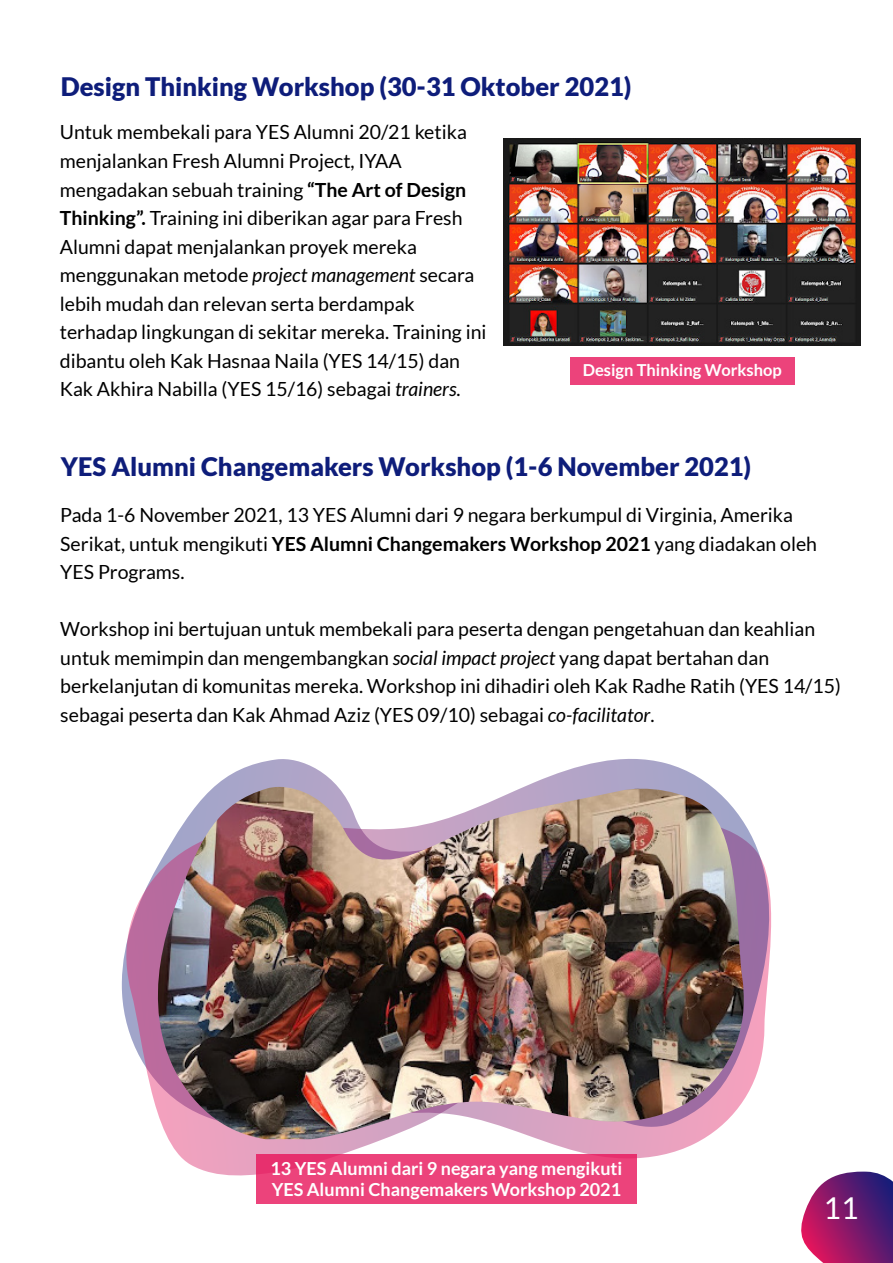
<style>
.page{position:relative;width:893px;height:1263px;background:#fff}
.page>*{position:absolute;margin:0;border:0;box-sizing:border-box;transform-origin:0 0}
.t1{font:30.15px "Lato";color:#fff}
.t2{font:900 25.5px "Lato";color:#0e1d7a}
.t3{font:19.5px/28.5px "Lato";color:#000}
.t4{font:700 18px/20.7px "Lato";color:#fff}
.t5{font:700 16.5px "Lato";color:#fff}
.s1{font-weight:700}
.s2{font-style:italic}
</style>
<div class="page">
<svg style="left:126px;top:759px;width:643px;height:416px"></svg>
<img style="left:156px;top:785px;width:588px;height:354px">
<div style="left:570px;top:357px;width:224px;height:27px;background:#ec437b"></div>
<div style="left:256px;top:1154px;width:381px;height:50px;background:#ec437b"></div>
<svg style="left:801px;top:1171px;width:92px;height:92px;background:#8c387f"></svg>
<img style="left:504px;top:138px;width:357px;height:208px">
<h2 class="t2" style="left:61px;top:72px;width:572px">Design Thinking Workshop (30-31 Oktober 2021)</h2>
<p class="t3" style="left:60px;top:118px;width:428px">Untuk membekali para YES Alumni 20/21 ketika menjalankan Fresh Alumni Project, IYAA mengadakan sebuah training <span class="s1">“The Art of Design Thinking”.</span> Training ini diberikan agar para Fresh Alumni dapat menjalankan proyek mereka menggunakan metode <span class="s2">project management</span> secara lebih mudah dan relevan serta berdampak terhadap lingkungan di sekitar mereka. Training ini dibantu oleh Kak Hasnaa Naila (YES 14/15) dan Kak Akhira Nabilla (YES 15/16) sebagai <span class="s2">trainers.</span></p>
<p class="t5" style="left:583px;top:361px;width:200px">Design Thinking Workshop</p>
<h2 class="t2" style="left:61px;top:452px;width:692px">YES Alumni Changemakers Workshop (1-6 November 2021)</h2>
<p class="t3" style="left:60px;top:500px;width:758px">Pada 1-6 November 2021, 13 YES Alumni dari 9 negara berkumpul di Virginia, Amerika<br>Serikat, untuk mengikuti <span class="s1">YES Alumni Changemakers Workshop 2021</span> yang diadakan oleh<br>YES Programs.</p>
<p class="t3" style="left:60px;top:615px;width:782px">Workshop ini bertujuan untuk membekali para peserta dengan pengetahuan dan keahlian untuk memimpin dan mengembangkan <span class="s2">social impact project</span> yang dapat bertahan dan berkelanjutan di komunitas mereka. Workshop ini dihadiri oleh Kak Radhe Ratih (YES 14/15) sebagai peserta dan Kak Ahmad Aziz (YES 09/10) sebagai <span class="s2">co-facilitator</span>.</p>
<p class="t4" style="left:270px;top:1158px;width:353px">13 YES Alumni dari 9 negara yang mengikuti<br>YES Alumni Changemakers Workshop 2021</p>
<h1 class="t1" style="left:823px;top:1191px;width:36px">11</h1>
</div>
